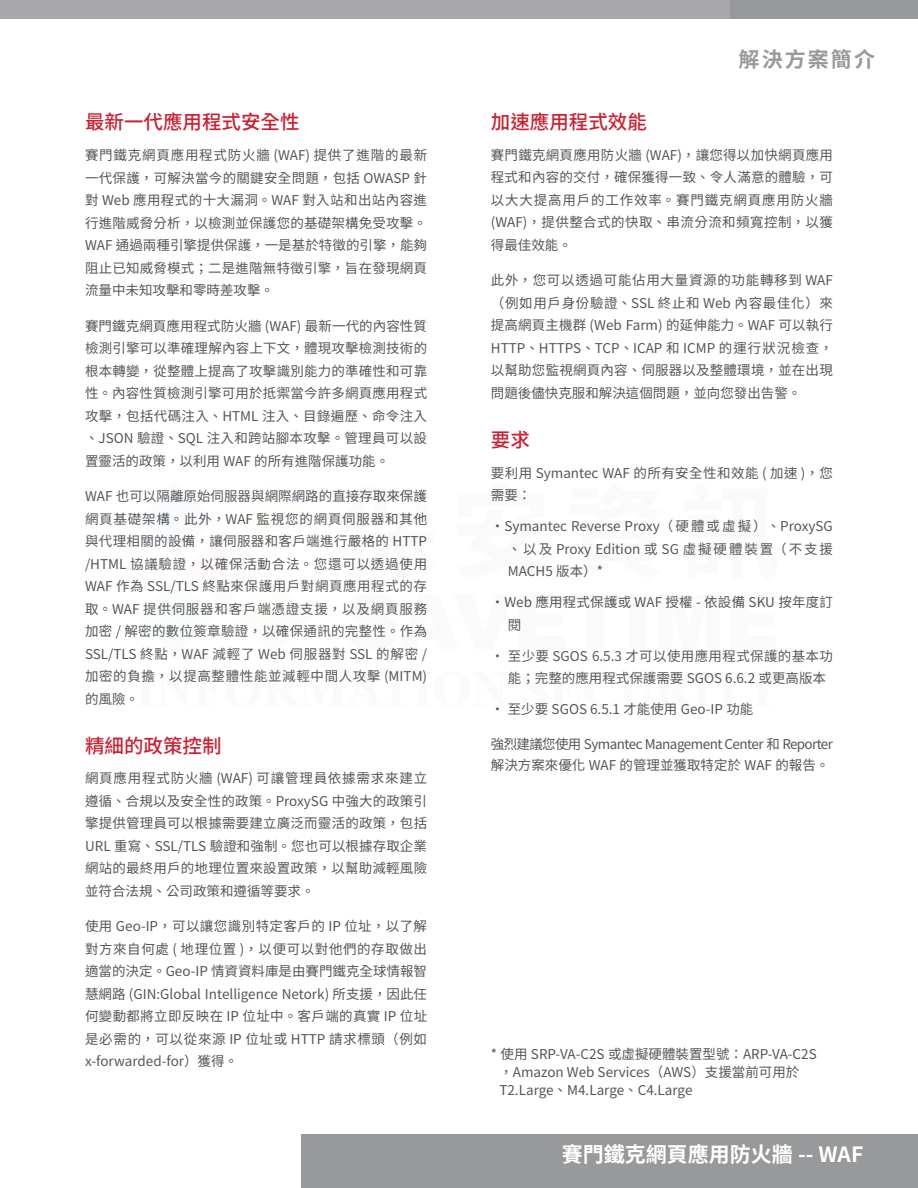
<style>
.page{position:relative;width:918px;height:1188px;background:#fff}
.page>*{position:absolute;margin:0;border:0;box-sizing:border-box;transform-origin:0 0}
.t1{font:700 21px "Source Han Sans TW";color:#fff}
.t2{font:700 21px "Source Han Sans TW";letter-spacing:.1em;color:#97999b}
.t3{font:500 19.5px "Source Han Sans TW";color:#cc2031}
.t4{font:13.5px/22.5px "Source Han Sans TW";color:#53565a;text-align:justify}
.t5{font:13.5px/21px "Source Han Sans TW";letter-spacing:-.04em;color:#53565a}
.t6{font:13.5px/22.5px "Source Han Sans TW";letter-spacing:.035em;color:#53565a}
</style>
<div class="page">
<div style="left:302px;top:1134px;width:616px;height:54px;background:#97999b"></div>
<div style="left:0;top:0;width:731px;height:18px;background:#a8a8aa"></div>
<div style="left:731px;top:0;width:187px;height:18px;background:#97999b"></div>
<h2 class="t3" style="left:85px;top:111px;width:216px">最新一代應用程式安全性</h2>
<p class="t4" style="left:85px;top:145px;width:344px">賽門鐵克網頁應用程式防火牆 (WAF) 提供了進階的最新一代保護，可解決當今的關鍵安全問題，包括 OWASP 針對 Web 應用程式的十大漏洞。WAF 對入站和出站內容進行進階威脅分析，以檢測並保護您的基礎架構免受攻擊。WAF 通過兩種引擎提供保護，一是基於特徵的引擎，能夠阻止已知威脅模式；二是進階無特徵引擎，旨在發現網頁流量中未知攻擊和零時差攻擊。</p>
<p class="t4" style="left:85px;top:315px;width:344px">賽門鐵克網頁應用程式防火牆 (WAF) 最新一代的內容性質檢測引擎可以準確理解內容上下文，體現攻擊檢測技術的根本轉變，從整體上提高了攻擊識別能力的準確性和可靠性。內容性質檢測引擎可用於抵禦當今許多網頁應用程式攻擊，包括代碼注入、HTML 注入、目錄遍歷、命令注入、JSON 驗證、SQL 注入和跨站腳本攻擊。管理員可以設置靈活的政策，以利用 WAF 的所有進階保護功能。</p>
<p class="t4" style="left:85px;top:485px;width:344px">WAF 也可以隔離原始伺服器與網際網路的直接存取來保護網頁基礎架構。此外，WAF 監視您的網頁伺服器和其他與代理相關的設備，讓伺服器和客戶端進行嚴格的 HTTP /HTML 協議驗證，以確保活動合法。您還可以透過使用WAF 作為 SSL/TLS 終點來保護用戶對網頁應用程式的存取。WAF 提供伺服器和客戶端憑證支援，以及網頁服務加密 / 解密的數位簽章驗證，以確保通訊的完整性。作為SSL/TLS 終點，WAF 減輕了 Web 伺服器對 SSL 的解密 /加密的負擔，以提高整體性能並減輕中間人攻擊 (MITM)的風險。</p>
<h2 class="t3" style="left:85px;top:734px;width:138px">精細的政策控制</h2>
<p class="t4" style="left:85px;top:767px;width:344px">網頁應用程式防火牆 (WAF) 可讓管理員依據需求來建立遵循、合規以及安全性的政策。ProxySG 中強大的政策引擎提供管理員可以根據需要建立廣泛而靈活的政策，包括URL 重寫、SSL/TLS 驗證和強制。您也可以根據存取企業網站的最終用戶的地理位置來設置政策，以幫助減輕風險並符合法規、公司政策和遵循等要求。</p>
<p class="t4" style="left:85px;top:915px;width:344px">使用 Geo-IP，可以讓您識別特定客戶的 IP 位址，以了解對方來自何處 ( 地理位置 )，以便可以對他們的存取做出適當的決定。Geo-IP 情資資料庫是由賽門鐵克全球情報智慧網路 (GIN:Global Intelligence Netork) 所支援，因此任何變動都將立即反映在 IP 位址中。客戶端的真實 IP 位址是必需的，可以從來源 IP 位址或 HTTP 請求標頭（例如x-forwarded-for）獲得。</p>
<h1 class="t2" style="left:739px;top:47px;width:138px">解決方案簡介</h1>
<h2 class="t3" style="left:491px;top:111px;width:157px">加速應用程式效能</h2>
<p class="t4" style="left:491px;top:144px;width:344px">賽門鐵克網頁應用防火牆 (WAF)，讓您得以加快網頁應用程式和內容的交付，確保獲得一致、令人滿意的體驗，可以大大提高用戶的工作效率。賽門鐵克網頁應用防火牆(WAF)，提供整合式的快取、串流分流和頻寬控制，以獲得最佳效能。</p>
<p class="t4" style="left:491px;top:269px;width:344px">此外，您可以透過可能佔用大量資源的功能轉移到 WAF（例如用戶身份驗證、SSL 終止和 Web 內容最佳化）來提高網頁主機群 (Web Farm) 的延伸能力。WAF 可以執行HTTP、HTTPS、TCP、ICAP 和 ICMP 的運行狀況檢查，以幫助您監視網頁內容、伺服器以及整體環境，並在出現問題後儘快克服和解決這個問題，並向您發出告警。</p>
<h2 class="t3" style="left:491px;top:429px;width:40px">要求</h2>
<p class="t6" style="left:491px;top:462px;width:344px">要利用 Symantec WAF 的所有安全性和效能 ( 加速 )，您需要：</p>
<p class="t4" style="left:508px;top:515px;width:327px;text-indent:-17px">‧Symantec Reverse Proxy（硬體或虛擬）、ProxySG、以及 Proxy Edition 或 SG 虛擬硬體裝置（不支援MACH5 版本）*</p>
<p class="t4" style="left:508px;top:591px;width:327px;text-indent:-17px">‧Web 應用程式保護或 WAF 授權 - 依設備 SKU 按年度訂閱</p>
<p class="t4" style="left:508px;top:645px;width:327px;text-indent:-17px">‧ 至少要 SGOS 6.5.3 才可以使用應用程式保護的基本功能；完整的應用程式保護需要 SGOS 6.6.2 或更高版本</p>
<p class="t4" style="left:491px;top:698px;width:264px">‧ 至少要 SGOS 6.5.1 才能使用 Geo-IP 功能</p>
<p class="t5" style="left:491px;top:734px;width:344px">強烈建議您使用 Symantec Management Center 和 Reporter解決方案來優化 WAF 的管理並獲取特定於 WAF 的報告。</p>
<p class="t4" style="left:499px;top:1046px;width:319px;line-height:18px;text-align:left;text-indent:-9px">* 使用 SRP-VA-C2S 或虛擬硬體裝置型號：ARP-VA-C2S，Amazon Web Services（AWS）支援當前可用於<br>T2.Large、M4.Large、C4.Large</p>
<h1 class="t1" style="left:562px;top:1142px;width:303px">賽門鐵克網頁應用防火牆 -- WAF</h1>
</div>
